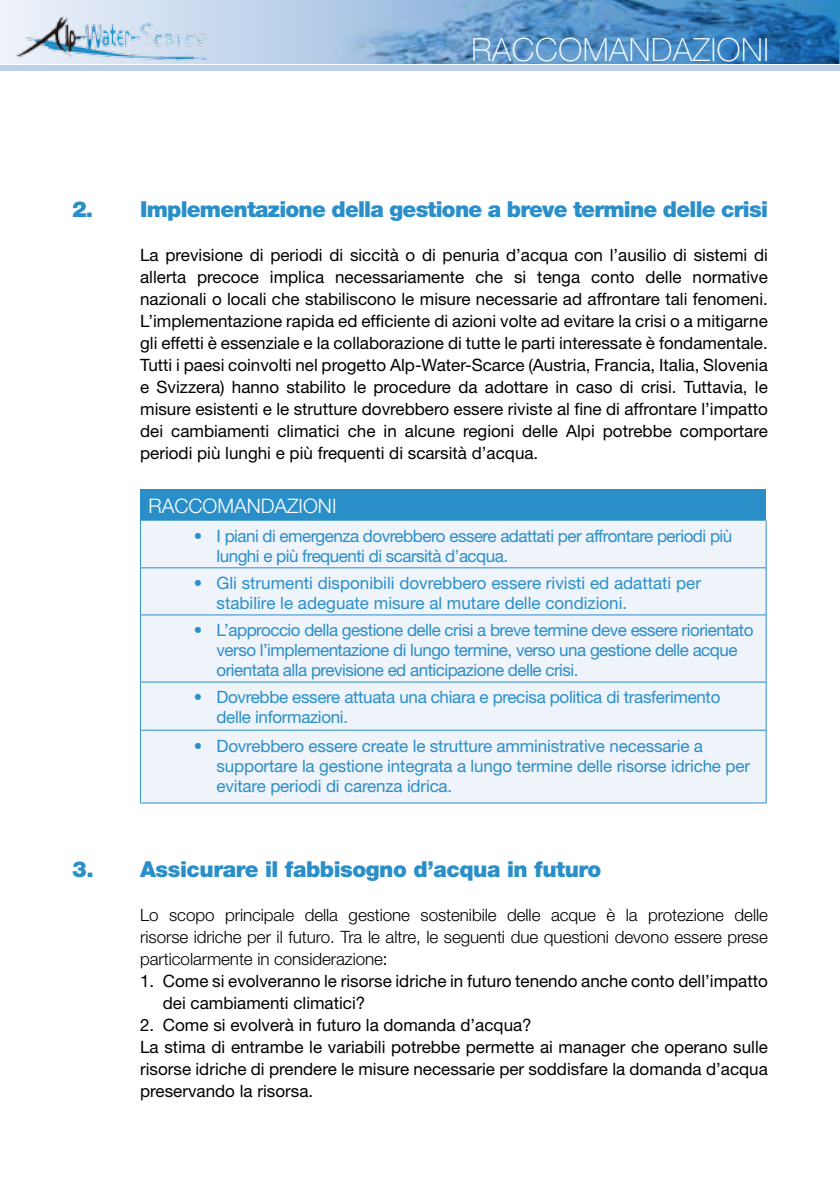
<style>
.page{position:relative;width:840px;height:1191px;background:#fff}
.page>*{position:absolute;margin:0;border:0;box-sizing:border-box;transform-origin:0 0}
.t1{font:100 32px "Helvetica Neue";letter-spacing:.02em;color:#fff}
.t2{font:900 22px "Helvetica Neue";letter-spacing:-.035em;color:#2a8fc9}
.t3{font:300 20px "Helvetica Neue";color:#fff}
.t4{font:17px/22px "Helvetica Neue";color:#000}
.t5{font:17px/20px "Helvetica Neue";letter-spacing:-.02em;color:#2a8fc9}
.t6{font:300 17px/22px "Helvetica Neue";letter-spacing:-.005em;color:#000;text-align:justify}
.t7{font:17px/20px "Helvetica Neue";color:#2a8fc9}
.s1{font-weight:400}
</style>
<div class="page">
<svg style="left:0;top:0;width:326px;height:63px;background:#c7d8ed"></svg>
<div style="left:0;top:65px;width:839px;height:6px;background:#bbd1ea"></div>
<img style="left:326px;top:0;width:513px;height:63px">
<img style="left:10px;top:10px;width:205px;height:54px">
<hr style="left:839px;top:0;width:1px;height:63px;background:#2a8fc9">
<div style="left:140px;top:489px;width:625px;height:32px;background:#2a8fc9"></div>
<div style="left:141px;top:521px;width:624px;height:281px;background:#eff3fa"></div>
<hr style="left:140px;top:521px;width:1px;height:46px;background:#2a8fc9">
<hr style="left:765px;top:521px;width:1px;height:46px;background:#2a8fc9">
<hr style="left:140px;top:567px;width:626px;height:1px;background:#2a8fc9">
<hr style="left:140px;top:568px;width:1px;height:46px;background:#2a8fc9">
<hr style="left:765px;top:568px;width:1px;height:46px;background:#2a8fc9">
<hr style="left:140px;top:614px;width:626px;height:1px;background:#2a8fc9">
<hr style="left:140px;top:615px;width:1px;height:67px;background:#2a8fc9">
<hr style="left:765px;top:615px;width:1px;height:67px;background:#2a8fc9">
<hr style="left:140px;top:681px;width:626px;height:1px;background:#2a8fc9">
<hr style="left:140px;top:682px;width:1px;height:48px;background:#2a8fc9">
<hr style="left:765px;top:682px;width:1px;height:48px;background:#2a8fc9">
<hr style="left:140px;top:730px;width:626px;height:1px;background:#2a8fc9">
<hr style="left:140px;top:730px;width:1px;height:72px;background:#2a8fc9">
<hr style="left:765px;top:730px;width:1px;height:72px;background:#2a8fc9">
<hr style="left:140px;top:802px;width:626px;height:1px;background:#2a8fc9">
<h1 class="t1" style="left:471px;top:32px;width:299px">RACCOMANDAZIONI</h1>
<p class="t2" style="left:72px;top:196px;width:697px">2. Implementazione della gestione a breve termine delle crisi</p>
<p class="t4" style="left:140px;top:243px;width:629px;text-align:justify">La previsione di periodi di siccità o di penuria d’acqua con l’ausilio di sistemi di allerta precoce implica necessariamente che si tenga conto delle normative nazionali o locali che stabiliscono le misure necessarie ad affrontare tali fenomeni.<br>L’implementazione rapida ed efficiente di azioni volte ad evitare la crisi o a mitigarne gli effetti è essenziale e la collaborazione di tutte le parti interessate è fondamentale.<br>Tutti i paesi coinvolti nel progetto Alp-Water-Scarce (Austria, Francia, Italia, Slovenia e Svizzera) hanno stabilito le procedure da adottare in caso di crisi. Tuttavia, le misure esistenti e le strutture dovrebbero essere riviste al fine di affrontare l’impatto dei cambiamenti climatici che in alcune regioni delle Alpi potrebbe comportare periodi più lunghi e più frequenti di scarsità d’acqua.</p>
<p class="t3" style="left:148px;top:493px;width:15px">Racc</p>
<p class="t3" style="left:202px;top:493px;width:135px">omandazioni</p>
<p class="t5" style="left:216px;top:526px;width:517px;text-indent:-23px">• I piani di emergenza dovrebbero essere adattati per affrontare periodi più lunghi e più frequenti di scarsità d’acqua.</p>
<p class="t7" style="left:216px;top:573px;width:485px;text-indent:-23px">• Gli strumenti disponibili dovrebbero essere rivisti ed adattati per stabilire le adeguate misure al mutare delle condizioni.</p>
<p class="t5" style="left:216px;top:620px;width:538px;text-indent:-23px">• L’approccio della gestione delle crisi a breve termine deve essere riorientato verso l’implementazione di lungo termine, verso una gestione delle acque orientata alla previsione ed anticipazione delle crisi.</p>
<p class="t5" style="left:216px;top:687px;width:505px;text-indent:-23px">• Dovrebbe essere attuata una chiara e precisa politica di trasferimento delle informazioni.</p>
<p class="t5" style="left:216px;top:735px;width:534px;text-indent:-23px">• Dovrebbero essere create le strutture amministrative necessarie a supportare la gestione integrata a lungo termine delle risorse idriche per evitare periodi di carenza idrica.</p>
<p class="t2" style="left:72px;top:856px;width:54px">3. A</p>
<p class="t2" style="left:155px;top:856px;width:447px">ssicurare il fabbisogno d’acqua in futuro</p>
<p class="t6" style="left:140px;top:904px;width:629px">Lo scopo principale della gestione sostenibile delle acque è la protezione delle risorse idriche per il futuro. Tra le altre, le seguenti due questioni devono essere prese particolarmente in considerazione<span class="s1">:</span></p>
<p class="t4" style="left:163px;top:970px;width:606px;text-indent:-23px">1. Come si evolveranno le risorse idriche in futuro tenendo anche conto dell’impatto dei cambiamenti climatici?</p>
<p class="t4" style="left:140px;top:1014px;width:629px">2. Come si evolverà in futuro la domanda d’acqua?<br>La stima di entrambe le variabili potrebbe permette ai manager che operano sulle risorse idriche di prendere le misure necessarie per soddisfare la domanda d’acqua preservando la risorsa.</p>
</div>
